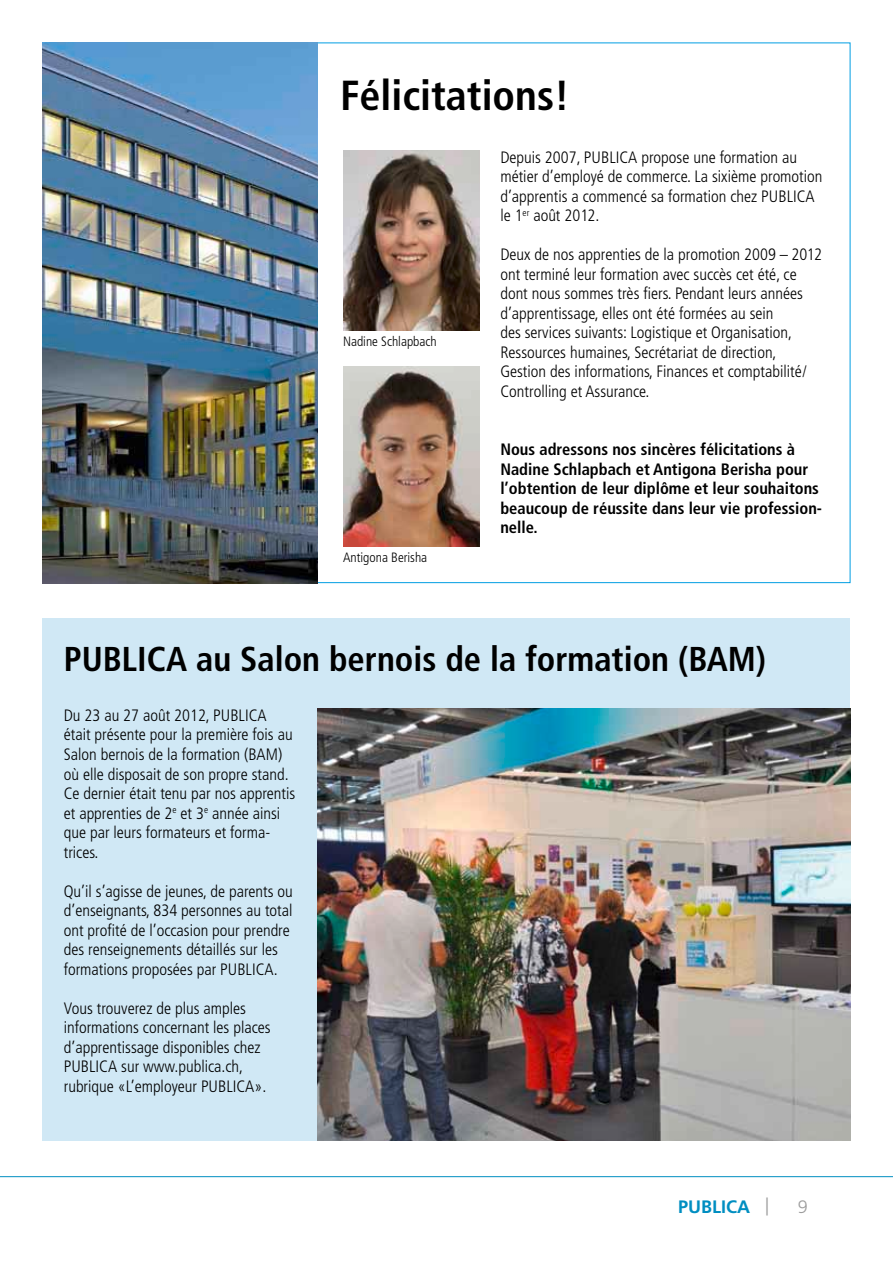
<style>
.page{position:relative;width:893px;height:1263px;background:#fff}
.page>*{position:absolute;margin:0;border:0;box-sizing:border-box;transform-origin:0 0}
.t1{font:700 condensed 42px "Frutiger";color:#000}
.t2{font:700 condensed 34.5px "Frutiger";color:#000}
.t3{font:700 18px "Frutiger";color:#008ec1}
.t4{font:300 18px "Frutiger";color:#9c9c9c}
.t5{font:300 condensed 16.5px/19.5px "Frutiger";color:#000}
.t6{font:700 condensed 16.5px/19.5px "Frutiger";color:#000}
.t7{font:300 condensed 13.5px "Frutiger";color:#000}
.s1{font-weight:300;color:#9c9c9c}
</style>
<div class="page">
<hr style="left:0;top:1176px;width:893px;height:1px;background:#008ec1">
<div style="left:43px;top:619px;width:807px;height:522px;background:#d0e8f5"></div>
<img style="left:317px;top:709px;width:533px;height:432px">
<img style="left:343px;top:151px;width:136px;height:180px">
<img style="left:343px;top:367px;width:136px;height:180px">
<img style="left:43px;top:43px;width:274px;height:540px">
<h1 class="t1" style="left:340px;top:71px;width:231px">Félicitations!</h1>
<p class="t7" style="left:343px;top:334px;width:95px">Nadine Schlapbach</p>
<p class="t7" style="left:343px;top:550px;width:86px">Antigona Berisha</p>
<p class="t5" style="left:500px;top:148px;width:324px">Depuis 2007, PUBLICA propose une formation au métier d’employé de commerce. La sixième promotion d’apprentis a commencé sa formation chez PUBLICA le 1<sup>er</sup> août 2012.</p>
<p class="t5" style="left:500px;top:245px;width:323px">Deux de nos apprenties de la promotion 2009 – 2012 ont terminé leur formation avec succès cet été, ce dont nous sommes très fiers. Pendant leurs années d’apprentissage, elles ont été formées au sein<br>des services suivants: Logistique et Organisation, Ressources humaines, Secrétariat de direction, Gestion des informations, Finances et comptabilité/ Controlling et Assurance.</p>
<p class="t6" style="left:500px;top:440px;width:323px">Nous adressons nos sincères félicitations à Nadine Schlapbach et Antigona Berisha pour l’obtention de leur diplôme et leur souhaitons beaucoup de réussite dans leur vie profession&shy;nelle.</p>
<h2 class="t2" style="left:64px;top:639px;width:647px">PUBLICA au Salon bernois de la formation (BAM</h2>
<h2 class="t2" style="left:756px;top:639px;width:12px">)</h2>
<p class="t5" style="left:64px;top:706px;width:233px">Du 23 au 27 août 2012, PUBLICA était présente pour la première fois au<br>Salon bernois de la formation (BAM) où elle disposait de son propre stand.<br>Ce dernier était tenu par nos apprentis et apprenties de 2<sup>e</sup> et 3<sup>e</sup> année ainsi que par leurs formateurs et forma&shy;trices.</p>
<p class="t5" style="left:64px;top:881px;width:231px">Qu’il s’agisse de jeunes, de parents ou d’enseignants, 834 personnes au total ont profité de l’occasion pour prendre des renseignements détaillés sur les formations proposées par PUBLICA.</p>
<p class="t5" style="left:64px;top:998px;width:208px">Vous trouverez de plus amples informations concernant les places d’apprentissage disponibles chez PUBLICA sur www.publica.ch, rubrique «L’employeur PUBLICA».</p>
<p class="t3" style="left:678px;top:1196px;width:93px">PUBLICA <span class="s1">|</span></p>
<p class="t4" style="left:798px;top:1196px;width:12px">9</p>
</div>
